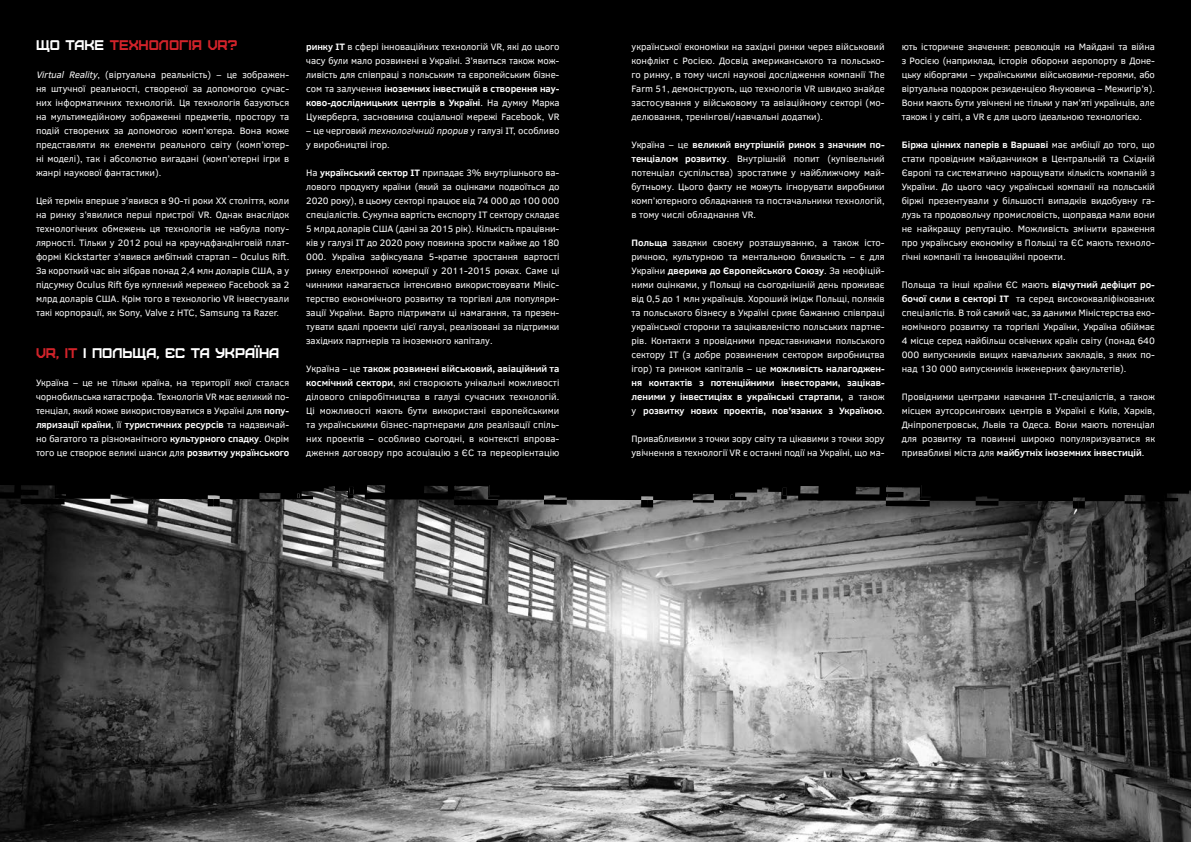
<style>
.page{position:relative;width:1191px;height:842px;background:#fff}
.page>*{position:absolute;margin:0;border:0;box-sizing:border-box;transform-origin:0 0}
.t1{font:14px "Furore";color:#fff}
.t2{font:14px "Furore";color:#d2232a}
.t3{font:9.5px/14px "Clear Sans";color:#fff;text-align:justify}
.s1{color:#fff}
.s2{font-style:italic}
.s3{color:#d2232a}
.s4{font-weight:700}
</style>
<div class="page">
<div style="left:0;top:0;width:1191px;height:483px;background:#000"></div>
<img style="left:0;top:506px;width:1191px;height:336px">
<div style="left:1072px;top:501px;width:6px;height:7px;background:#000"></div>
<div style="left:1078px;top:501px;width:6px;height:7px;background:#000"></div>
<div style="left:641px;top:500px;width:6px;height:7px;background:#000"></div>
<div style="left:647px;top:500px;width:6px;height:7px;background:#000"></div>
<svg style="left:0;top:483px;width:1191px;height:23px;background:#1e1e1e"></svg>
<div style="left:544px;top:500px;width:23px;height:5px;background:#000"></div>
<h1 class="t2" style="left:36px;top:36px;width:203px"><span class="s1">Що таке</span> технологія VR?</h1>
<p class="t3" style="left:36px;top:68px;width:255px"><span class="s2">Virtual Reality</span>, (віртуальна реальність) – це зображен&shy;ня штучної реальності, створеної за допомогою сучас&shy;них інформатичних технологій. Ця технологія базуються на мультимедійному зображенні предметів, простору та подій створених за допомогою комп’ютера. Вона може представляти як елементи реального світу (комп’ютер&shy;ні моделі), так і абсолютно вигадані (комп’ютерні ігри в жанрі наукової фантастики).</p>
<p class="t3" style="left:36px;top:194px;width:255px">Цей термін вперше з’явився в 90-ті роки ХХ століття, коли на ринку з’явилися перші пристрої VR. Однак внаслідок технологічних обмежень ця технологія не набула попу&shy;лярності. Тільки у 2012 році на краундфандінговій плат&shy;формі Kickstarter з’явився амбітний стартап – Oculus Rift.<br>За короткий час він зібрав понад 2,4 млн доларів США, а у підсумку Oculus Rift був куплений мережею Facebook за 2 млрд доларів США. Крім того в технологію VR інвестували такі корпорації, як Sony, Valve z HTC, Samsung та Razer.</p>
<h1 class="t1" style="left:36px;top:344px;width:245px"><span class="s3">VR, IT</span> і Польща, ЄС та Україна</h1>
<p class="t3" style="left:36px;top:376px;width:255px">Україна – це не тільки країна, на території якої сталася чорнобильська катастрофа. Технологія VR має великий по&shy;тенціал, який може використовуватися в Україні для <span class="s4">попу&shy;ляризації країни</span>, її <span class="s4">туристичних ресурсів</span> та надзвичай&shy;но багатого та різноманітного <span class="s4">культурного спадку</span>. Окрім того це створює великі шанси для <span class="s4">розвитку українського</span></p>
<p class="t3" style="left:306px;top:40px;width:255px"><span class="s4">ринку IT</span> в сфері інноваційних технологій VR, які до цього часу були мало розвинені в Україні. З’явиться також мож&shy;ливість для співпраці з польським та європейським бізне&shy;сом та залучення <span class="s4">іноземних інвестицій в створення нау&shy;ково-дослідницьких центрів в Україні</span>. На думку Марка Цукерберга, засновника соціальної мережі Facebook, VR</p>
<p class="t3" style="left:306px;top:124px;width:255px">– це черговий <span class="s2">технологічний прорив</span> у галузі IT, особливо у виробництві ігор.</p>
<p class="t3" style="left:306px;top:166px;width:255px">На <span class="s4">український сектор IT</span> припадає 3% внутрішнього ва&shy;лового продукту країни (який за оцінками подвоїться до 2020 року), в цьому секторі працює від 74 000 до 100 000 спеціалістів. Сукупна вартість експорту ІТ сектору складає 5 млрд доларів США (дані за 2015 рік). Кількість працівни&shy;ків у галузі ІТ до 2020 року повинна зрости майже до 180<br>000. Україна зафіксувала 5-кратне зростання вартості ринку електронної комерції у 2011-2015 роках. Саме ці чинники намагається інтенсивно використовувати Мініс&shy;терство економічного розвитку та торгівлі для популяри&shy;зації України. Варто підтримати ці намагання, та презен&shy;тувати вдалі проекти цієї галузі, реалізовані за підтримки західних партнерів та іноземного капіталу.</p>
<p class="t3" style="left:306px;top:362px;width:255px">Україна – це <span class="s4">також розвинені військовий, авіаційний та космічний сектори</span>, які створюють унікальні можливості ділового співробітництва в галузі сучасних технологій.<br>Ці можливості мають бути використані європейськими та українськими бізнес-партнерами для реалізації спіль&shy;них проектів – особливо сьогодні, в контексті впрова&shy;дження договору про асоціацію з ЄС та переорієнтацію</p>
<p class="t3" style="left:631px;top:40px;width:255px">української економіки на західні ринки через військовий конфлікт с Росією. Досвід американського та польсько&shy;го ринку, в тому числі наукові дослідження компанії The Farm 51, демонструють, що технологія VR швидко знайде застосування у військовому та авіаційному секторі (мо&shy;делювання, тренінгові/навчальні додатки).</p>
<p class="t3" style="left:631px;top:138px;width:255px">Україна – це <span class="s4">великий внутрішній ринок з значним по&shy;тенціалом розвитку</span>. Внутрішній попит (купівельний потенціал суспільства) зростатиме у найближчому май&shy;бутньому. Цього факту не можуть ігнорувати виробники комп’ютерного обладнання та постачальники технологій, в тому числі обладнання VR.</p>
<p class="t3" style="left:631px;top:236px;width:255px"><span class="s4">Польща</span> завдяки своєму розташуванню, а також істо&shy;ричною, культурною та ментальною близькість – є для України <span class="s4">дверима до Європейського Союзу</span>. За неофіцій&shy;ними оцінками, у Польщі на сьогоднішній день проживає від 0,5 до 1 млн українців. Хороший імідж Польщі, поляків та польського бізнесу в Україні срияє бажанню співпраці української сторони та зацікавленістю польських партне&shy;рів. Контакти з провідними представниками польського сектору IT (з добре розвиненим сектором виробництва ігор) та ринком капіталів – це <span class="s4">можливість налагоджен&shy;ня контактів з потенційними інвесторами, зацікав&shy;леними у інвестиціях в українські стартапи,</span> а також у <span class="s4">розвитку нових проектів, пов’язаних з Україною</span>.</p>
<p class="t3" style="left:631px;top:432px;width:255px">Привабливими з точки зору світу та цікавими з точки зору увічнення в технології VR є останні події на Україні, що ма-</p>
<p class="t3" style="left:901px;top:40px;width:255px">ють історичне значення: революція на Майдані та війна з Росією (наприклад, історія оборони аеропорту в Доне&shy;цьку кіборгами – українськими військовими-героями, або віртуальна подорож резиденцією Януковича – Межигір’я).<br>Вони мають бути увічнені не тільки у пам’яті українців, але також і у світі, а VR є для цього ідеальною технологією.</p>
<p class="t3" style="left:901px;top:138px;width:255px"><span class="s4">Біржа цінних паперів в Варшаві</span> має амбіції до того, що стати провідним майданчиком в Центральній та Східній Європі та систематично нарощувати кількість компаній з України. До цього часу українські компанії на польській біржі презентували у більшості випадків видобувну га&shy;лузь та продовольчу промисловість, щоправда мали вони не найкращу репутацію. Можливість змінити враження про українську економіку в Польщі та ЄС мають техноло&shy;гічні компанії та інноваційні проекти.</p>
<p class="t3" style="left:901px;top:278px;width:255px">Польща та інші країни ЄС мають <span class="s4">відчутний дефіцит ро&shy;бочої сили в секторі IT</span> та серед висококваліфікованих спеціалістів. В той самий час, за даними Міністерства еко&shy;номічного розвитку та торгівлі України, Україна обіймає 4 місце серед найбільш освічених країн світу (понад 640<br>000 випускників вищих навчальних закладів, з яких по&shy;над 130 000 випускників інженерних факультетів).</p>
<p class="t3" style="left:901px;top:390px;width:255px">Провідними центрами навчання ІТ-спеціалістів, а також місцем аутсорсингових центрів в Україні є Київ, Харків, Дніпропетровськ, Львів та Одеса. Вони мають потенціал для розвитку та повинні широко популяризуватися як привабливі міста для <span class="s4">майбутніх іноземних інвестицій</span>.</p>
</div>
